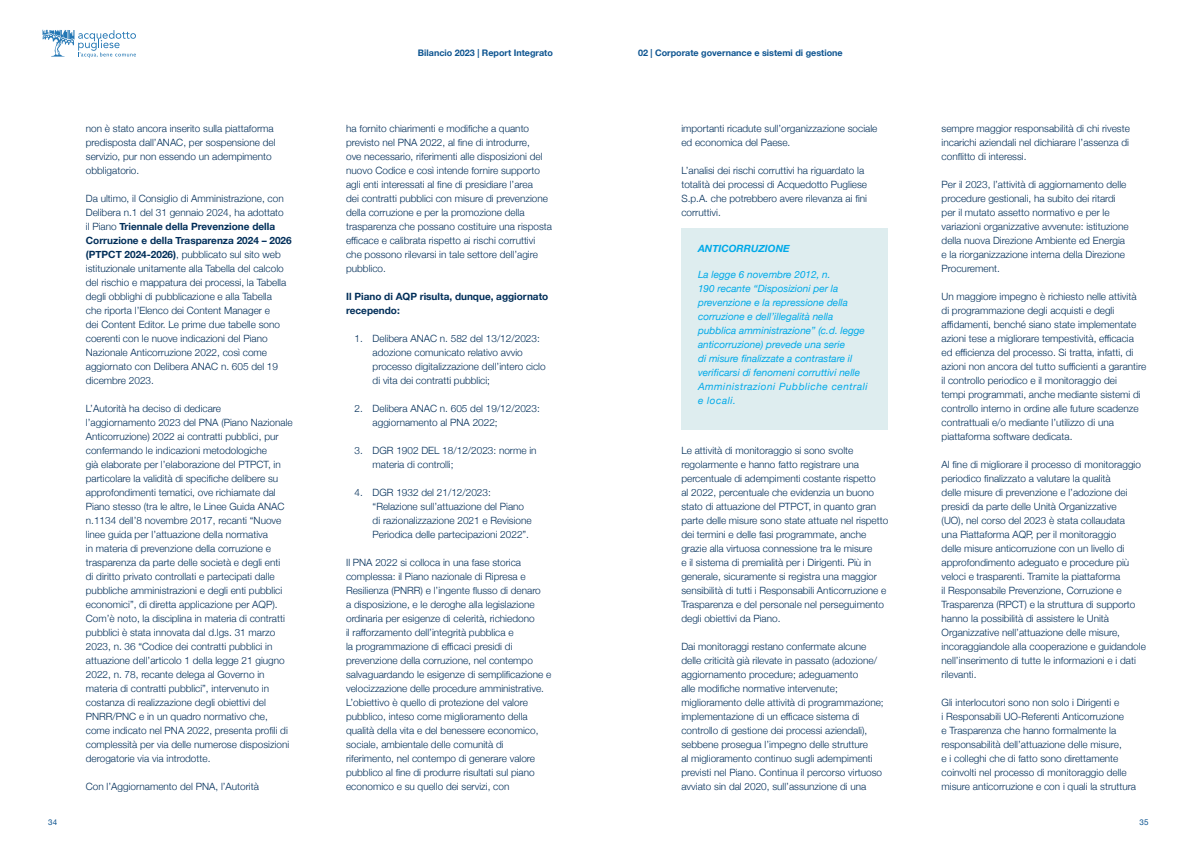
<style>
.page{position:relative;width:1191px;height:842px;background:#fff}
.page>*{position:absolute;margin:0;border:0;box-sizing:border-box;transform-origin:0 0}
.t1{font:300 10px/14px "Helvetica Neue";color:#002e59}
.t2{font:italic 10px/14px "Helvetica Neue";color:#00a9e8}
.t3{font:700 10px/14px "Helvetica Neue";color:#002e59}
.t4{font:italic 700 10px "Helvetica Neue";color:#00a9e8}
.t5{font:700 9px "Helvetica Neue";color:#0d5490}
.t6{font:8px "Helvetica Neue";color:#0d5490}
.s1{font-weight:700}
</style>
<div class="page">
<div style="left:681px;top:228px;width:207px;height:201px;background:#deedef"></div>
<svg style="left:43px;top:30px;width:93px;height:28px"></svg>
<p class="t1" style="left:86px;top:121px;width:191px">non è stato ancora inserito sulla piattaforma predisposta dall’ANAC, per sospensione del servizio, pur non essendo un adempimento obbligatorio.</p>
<p class="t1" style="left:86px;top:191px;width:207px">Da ultimo, il Consiglio di Amministrazione, con Delibera n.1 del 31 gennaio 2024, ha adottato<br>il Piano <span class="s1">Triennale della Prevenzione della Corruzione e della Trasparenza 2024 – 2026 (PTPCT 2024-2026)</span>, pubblicato sul sito web istituzionale unitamente alla Tabella del calcolo del rischio e mappatura dei processi, la Tabella degli obblighi di pubblicazione e alla Tabella<br>che riporta l’Elenco dei Content Manager e<br>dei Content Editor. Le prime due tabelle sono coerenti con le nuove indicazioni del Piano Nazionale Anticorruzione 2022, così come aggiornato con Delibera ANAC n. 605 del 19 dicembre 2023.</p>
<p class="t1" style="left:86px;top:401px;width:208px">L’Autorità ha deciso di dedicare l’aggiornamento 2023 del PNA (Piano Nazionale Anticorruzione) 2022 ai contratti pubblici, pur confermando le indicazioni metodologiche<br>già elaborate per l’elaborazione del PTPCT, in particolare la validità di specifiche delibere su approfondimenti tematici, ove richiamate dal Piano stesso (tra le altre, le Linee Guida ANAC n.1134 dell’8 novembre 2017, recanti “Nuove linee guida per l’attuazione della normativa<br>in materia di prevenzione della corruzione e trasparenza da parte delle società e degli enti<br>di diritto privato controllati e partecipati dalle pubbliche amministrazioni e degli enti pubblici economici”, di diretta applicazione per AQP).<br>Com’è noto, la disciplina in materia di contratti pubblici è stata innovata dal d.lgs. 31 marzo 2023, n. 36 “Codice dei contratti pubblici in attuazione dell’articolo 1 della legge 21 giugno 2022, n. 78, recante delega al Governo in materia di contratti pubblici”, intervenuto in costanza di realizzazione degli obiettivi del PNRR/PNC e in un quadro normativo che, come indicato nel PNA 2022, presenta profili di complessità per via delle numerose disposizioni derogatorie via via introdotte.</p>
<p class="t1" style="left:86px;top:779px;width:175px">Con l’Aggiornamento del PNA, l’Autorità</p>
<p class="t5" style="left:418px;top:46px;width:136px">Bilancio 2023 | Report Integrato</p>
<p class="t5" style="left:638px;top:46px;width:206px">02 | Corporate governance e sistemi di gestione</p>
<p class="t1" style="left:346px;top:121px;width:207px">ha fornito chiarimenti e modifiche a quanto previsto nel PNA 2022, al fine di introdurre,<br>ove necessario, riferimenti alle disposizioni del nuovo Codice e così intende fornire supporto agli enti interessati al fine di presidiare l’area<br>dei contratti pubblici con misure di prevenzione della corruzione e per la promozione della trasparenza che possano costituire una risposta efficace e calibrata rispetto ai rischi corruttivi che possono rilevarsi in tale settore dell’agire pubblico.</p>
<p class="t3" style="left:346px;top:290px;width:204px">Il Piano di AQP risulta, dunque, aggiornato recependo:</p>
<p class="t1" style="left:372px;top:331px;width:175px;text-indent:-18px">1. Delibera ANAC n. 582 del 13/12/2023: adozione comunicato relativo avvio processo digitalizzazione dell’intero ciclo di vita dei contratti pubblici;</p>
<p class="t1" style="left:372px;top:401px;width:169px;text-indent:-18px">2. Delibera ANAC n. 605 del 19/12/2023: aggiornamento al PNA 2022;</p>
<p class="t1" style="left:372px;top:443px;width:165px;text-indent:-18px">3. DGR 1902 DEL 18/12/2023: norme in materia di controlli;</p>
<p class="t1" style="left:372px;top:485px;width:160px;text-indent:-18px">4. DGR 1932 del 21/12/2023: “Relazione sull’attuazione del Piano di razionalizzazione 2021 e Revisione Periodica delle partecipazioni 2022”.</p>
<p class="t1" style="left:346px;top:555px;width:207px">Il PNA 2022 si colloca in una fase storica complessa: il Piano nazionale di Ripresa e Resilienza (PNRR) e l’ingente flusso di denaro<br>a disposizione, e le deroghe alla legislazione ordinaria per esigenze di celerità, richiedono<br>il rafforzamento dell’integrità pubblica e<br>la programmazione di efficaci presidi di prevenzione della corruzione, nel contempo salvaguardando le esigenze di semplificazione e velocizzazione delle procedure amministrative.<br>L’obiettivo è quello di protezione del valore pubblico, inteso come miglioramento della qualità della vita e del benessere economico, sociale, ambientale delle comunità di riferimento, nel contempo di generare valore pubblico al fine di produrre risultati sul piano economico e su quello dei servizi, con</p>
<p class="t1" style="left:681px;top:121px;width:197px">importanti ricadute sull’organizzazione sociale ed economica del Paese.</p>
<p class="t1" style="left:681px;top:163px;width:187px">L’analisi dei rischi corruttivi ha riguardato la totalità dei processi di Acquedotto Pugliese S.p.A. che potrebbero avere rilevanza ai fini corruttivi.</p>
<p class="t4" style="left:698px;top:240px;width:93px">ANTICORRUZIONE</p>
<p class="t2" style="left:698px;top:268px;width:171px">La legge 6 novembre 2012, n.<br>190 recante “Disposizioni per la prevenzione e la repressione della corruzione e dell’illegalità nella pubblica amministrazione” (c.d. legge anticorruzione) prevede una serie<br>di misure finalizzate a contrastare il verificarsi di fenomeni corruttivi nelle Amministrazioni Pubbliche centrali e locali.</p>
<p class="t1" style="left:681px;top:443px;width:208px">Le attività di monitoraggio si sono svolte regolarmente e hanno fatto registrare una percentuale di adempimenti costante rispetto<br>al 2022, percentuale che evidenzia un buono stato di attuazione del PTPCT, in quanto gran parte delle misure sono state attuate nel rispetto dei termini e delle fasi programmate, anche grazie alla virtuosa connessione tra le misure<br>e il sistema di premialità per i Dirigenti. Più in generale, sicuramente si registra una maggior sensibilità di tutti i Responsabili Anticorruzione e Trasparenza e del personale nel perseguimento degli obiettivi da Piano.</p>
<p class="t1" style="left:681px;top:639px;width:204px">Dai monitoraggi restano confermate alcune delle criticità già rilevate in passato (adozione/ aggiornamento procedure; adeguamento<br>alle modifiche normative intervenute; miglioramento delle attività di programmazione; implementazione di un efficace sistema di controllo di gestione dei processi aziendali), sebbene prosegua l’impegno delle strutture<br>al miglioramento continuo sugli adempimenti previsti nel Piano. Continua il percorso virtuoso avviato sin dal 2020, sull’assunzione di una</p>
<p class="t1" style="left:941px;top:121px;width:190px;text-align:justify">sempre maggior responsabilità di chi riveste incarichi aziendali nel dichiarare l’assenza di conflitto di interessi.</p>
<p class="t1" style="left:941px;top:177px;width:189px">Per il 2023, l’attività di aggiornamento delle procedure gestionali, ha subito dei ritardi per il mutato assetto normativo e per le variazioni organizzative avvenute: istituzione della nuova Direzione Ambiente ed Energia e la riorganizzazione interna della Direzione Procurement.</p>
<p class="t1" style="left:941px;top:289px;width:206px">Un maggiore impegno è richiesto nelle attività di programmazione degli acquisti e degli affidamenti, benché siano state implementate azioni tese a migliorare tempestività, efficacia ed efficienza del processo. Si tratta, infatti, di azioni non ancora del tutto sufficienti a garantire il controllo periodico e il monitoraggio dei<br>tempi programmati, anche mediante sistemi di controllo interno in ordine alle future scadenze contrattuali e/o mediante l’utilizzo di una piattaforma software dedicata.</p>
<p class="t1" style="left:941px;top:457px;width:206px">Al fine di migliorare il processo di monitoraggio periodico finalizzato a valutare la qualità<br>delle misure di prevenzione e l’adozione dei presidi da parte delle Unità Organizzative<br>(UO), nel corso del 2023 è stata collaudata<br>una Piattaforma AQP, per il monitoraggio<br>delle misure anticorruzione con un livello di approfondimento adeguato e procedure più veloci e trasparenti. Tramite la piattaforma<br>il Responsabile Prevenzione, Corruzione e Trasparenza (RPCT) e la struttura di supporto hanno la possibilità di assistere le Unità Organizzative nell’attuazione delle misure, incoraggiandole alla cooperazione e guidandole nell’inserimento di tutte le informazioni e i dati rilevanti.</p>
<p class="t1" style="left:941px;top:695px;width:196px">Gli interlocutori sono non solo i Dirigenti e<br>i Responsabili UO-Referenti Anticorruzione<br>e Trasparenza che hanno formalmente la responsabilità dell’attuazione delle misure,<br>e i colleghi che di fatto sono direttamente coinvolti nel processo di monitoraggio delle misure anticorruzione e con i quali la struttura</p>
<p class="t6" style="left:48px;top:816px;width:10px">34</p>
<p class="t6" style="left:1139px;top:816px;width:10px">35</p>
</div>
